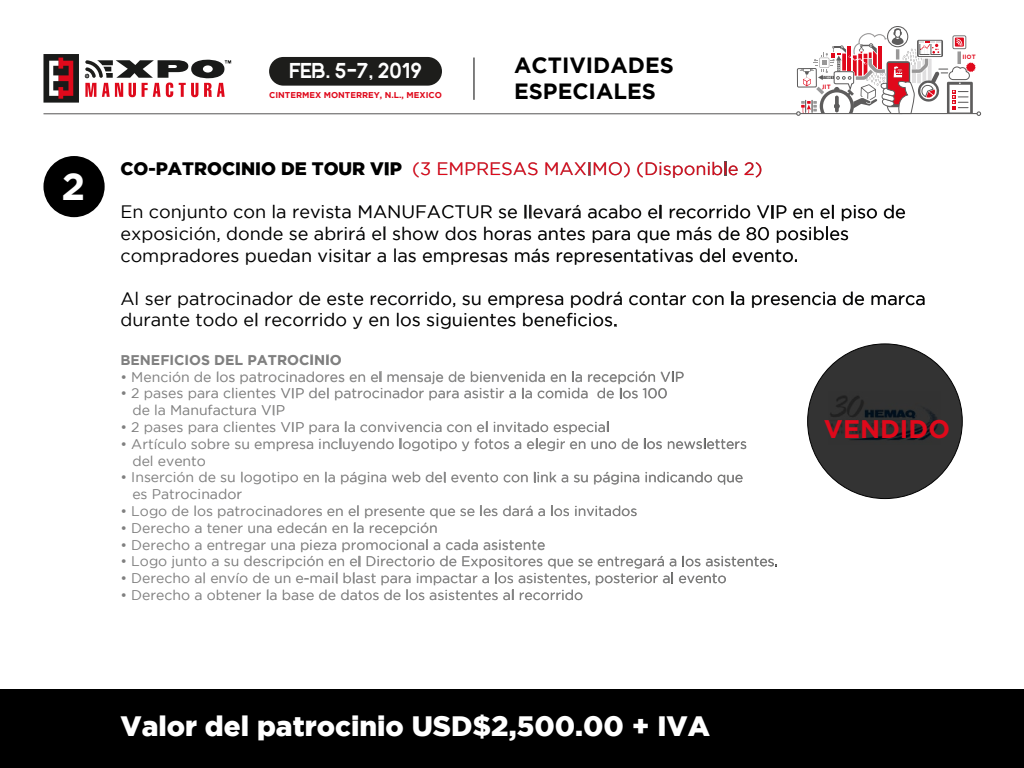
<style>
.page{position:relative;width:1024px;height:768px;background:#fff}
.page>*{position:absolute;margin:0;border:0;box-sizing:border-box;transform-origin:0 0}
.t1{font:700 38.1px "Gotham";color:#fff}
.t2{font:900 28px "Gotham";color:#fff}
.t3{font:700 25.4px "Gotham";color:#df091b}
.t4{font:700 22px/26.4px "Gotham";color:#000}
.t5{font:700 21.4px "Quantify";color:#fff}
.t6{font:18px/21.6px "Gotham";color:#000}
.t7{font:18px "Gotham";color:#df091b}
.t8{font:14px/16.8px "Gotham";color:#808080}
.t9{font:700 14px "Gotham";color:#808080}
.t10{font:700 8.4px "Gotham";color:#df091b}
.t11{font:5.9px "America Faster";letter-spacing:.05em;color:#e0081b}
.s1{font-weight:900;color:#000}
</style>
<div class="page">
<div style="left:43px;top:54px;width:36px;height:49px;background:#191a19"></div>
<svg style="left:49px;top:58px;width:24px;height:41px"></svg>
<svg style="left:85px;top:59px;width:146px;height:38px"></svg>
<div style="left:269px;top:57px;width:173px;height:29px;background:#1d1d1b;border-radius:14px"></div>
<div style="left:887px;top:26px;width:21px;height:21px;border:1px solid #5d5c5c;border-radius:50%"></div>
<svg style="left:796px;top:28px;width:185px;height:88px"></svg>
<hr style="left:43px;top:114px;width:754px;height:1px;background:#ccc">
<hr style="left:43px;top:113px;width:754px;height:1px;background:#5d5c5c">
<hr style="left:473px;top:58px;width:1px;height:42px;background:#000">
<div style="left:43px;top:156px;width:62px;height:61px;background:#000;border-radius:50%"></div>
<svg style="left:159px;top:162px;width:116px;height:13px"></svg>
<svg style="left:282px;top:163px;width:24px;height:12px"></svg>
<svg style="left:312px;top:162px;width:90px;height:13px"></svg>
<svg style="left:414px;top:162px;width:16px;height:16px"></svg>
<svg style="left:438px;top:162px;width:99px;height:13px"></svg>
<svg style="left:546px;top:162px;width:84px;height:16px"></svg>
<svg style="left:637px;top:162px;width:101px;height:16px"></svg>
<svg style="left:745px;top:162px;width:16px;height:16px"></svg>
<svg style="left:161px;top:206px;width:66px;height:15px"></svg>
<svg style="left:234px;top:209px;width:31px;height:10px"></svg>
<svg style="left:273px;top:205px;width:12px;height:13px"></svg>
<svg style="left:294px;top:205px;width:57px;height:14px"></svg>
<svg style="left:359px;top:205px;width:133px;height:14px"></svg>
<svg style="left:499px;top:209px;width:18px;height:10px"></svg>
<svg style="left:525px;top:205px;width:56px;height:14px"></svg>
<svg style="left:588px;top:205px;width:53px;height:14px"></svg>
<svg style="left:649px;top:205px;width:12px;height:14px"></svg>
<svg style="left:670px;top:205px;width:80px;height:14px"></svg>
<svg style="left:757px;top:206px;width:29px;height:12px"></svg>
<svg style="left:794px;top:209px;width:19px;height:10px"></svg>
<svg style="left:821px;top:205px;width:12px;height:14px"></svg>
<svg style="left:842px;top:205px;width:35px;height:16px"></svg>
<svg style="left:884px;top:205px;width:21px;height:14px"></svg>
<svg style="left:393px;top:227px;width:46px;height:13px"></svg>
<svg style="left:446px;top:227px;width:30px;height:13px"></svg>
<svg style="left:484px;top:227px;width:47px;height:13px"></svg>
<svg style="left:538px;top:228px;width:47px;height:12px"></svg>
<svg style="left:593px;top:230px;width:37px;height:13px"></svg>
<svg style="left:638px;top:230px;width:32px;height:13px"></svg>
<svg style="left:677px;top:227px;width:34px;height:13px"></svg>
<svg style="left:719px;top:227px;width:21px;height:13px"></svg>
<svg style="left:747px;top:227px;width:22px;height:13px"></svg>
<svg style="left:777px;top:227px;width:71px;height:16px"></svg>
<svg style="left:159px;top:227px;width:227px;height:37px"></svg>
<svg style="left:394px;top:248px;width:22px;height:14px"></svg>
<svg style="left:423px;top:252px;width:84px;height:12px"></svg>
<svg style="left:515px;top:248px;width:34px;height:14px"></svg>
<svg style="left:557px;top:249px;width:136px;height:15px"></svg>
<svg style="left:700px;top:248px;width:25px;height:14px"></svg>
<svg style="left:733px;top:249px;width:64px;height:13px"></svg>
<svg style="left:629px;top:293px;width:57px;height:12px"></svg>
<svg style="left:693px;top:295px;width:30px;height:10px"></svg>
<svg style="left:732px;top:292px;width:12px;height:13px"></svg>
<svg style="left:752px;top:292px;width:83px;height:16px"></svg>
<svg style="left:843px;top:292px;width:21px;height:13px"></svg>
<svg style="left:872px;top:295px;width:52px;height:10px"></svg>
<svg style="left:161px;top:292px;width:202px;height:37px"></svg>
<svg style="left:369px;top:291px;width:253px;height:38px"></svg>
<svg style="left:162px;top:355px;width:47px;height:10px"></svg>
<svg style="left:216px;top:355px;width:27px;height:10px"></svg>
<svg style="left:249px;top:355px;width:92px;height:10px"></svg>
<svg style="left:159px;top:371px;width:525px;height:44px"></svg>
<svg style="left:622px;top:438px;width:16px;height:11px"></svg>
<svg style="left:644px;top:438px;width:18px;height:11px"></svg>
<svg style="left:668px;top:441px;width:19px;height:8px"></svg>
<svg style="left:159px;top:422px;width:457px;height:44px"></svg>
<svg style="left:304px;top:475px;width:15px;height:7px"></svg>
<svg style="left:325px;top:472px;width:10px;height:10px"></svg>
<svg style="left:341px;top:472px;width:45px;height:13px"></svg>
<svg style="left:392px;top:472px;width:28px;height:10px"></svg>
<svg style="left:426px;top:472px;width:19px;height:10px"></svg>
<svg style="left:451px;top:473px;width:47px;height:9px"></svg>
<svg style="left:504px;top:475px;width:24px;height:7px"></svg>
<svg style="left:534px;top:472px;width:34px;height:10px"></svg>
<svg style="left:574px;top:475px;width:14px;height:7px"></svg>
<svg style="left:594px;top:472px;width:45px;height:13px"></svg>
<svg style="left:646px;top:472px;width:39px;height:10px"></svg>
<svg style="left:161px;top:472px;width:137px;height:27px"></svg>
<svg style="left:159px;top:506px;width:618px;height:94px"></svg>
<div style="left:0;top:689px;width:1024px;height:79px;background:#000"></div>
<svg style="left:808px;top:344px;width:154px;height:155px;background:#2f3030"></svg>
<h1 class="t1" style="left:61px;top:164px;width:25px">2</h1>
<h3 class="t5" style="left:289px;top:60px;width:134px">FEB. 5-7, 2019</h3>
<p class="t10" style="left:269px;top:90px;width:174px">CINTERMEX MONTERREY, N.L., MEXICO</p>
<h3 class="t4" style="left:514px;top:51px;width:161px">ACTIVIDADES<br>ESPECIALES</h3>
<p class="t11" style="left:822px;top:82px;width:10px">JIT</p>
<p class="t11" style="left:963px;top:52px;width:15px">IIOT</p>
<p class="t7" style="left:120px;top:159px;width:644px"><span class="s1">CO-PATROCINIO DE TOUR VIP</span> (3 EMPRESAS MAXIMO) (Disponible 2)</p>
<p class="t6" style="left:120px;top:201px;width:787px">En conjunto con la revista MANUFACTUR se llevará acabo el recorrido VIP en el piso de exposición, donde se abrirá el show dos horas antes para que más de 80 posibles compradores puedan visitar a las empresas más representativas del evento.</p>
<p class="t6" style="left:120px;top:287px;width:807px">Al ser patrocinador de este recorrido, su empresa podrá contar con la presencia de marca durante todo el recorrido y en los siguientes beneficios.</p>
<p class="t9" style="left:120px;top:352px;width:223px">BENEFICIOS DEL PATROCINIO</p>
<p class="t8" style="left:120px;top:368px;width:565px">• Mención de los patrocinadores en el mensaje de bienvenida en la recepción VIP</p>
<p class="t8" style="left:132px;top:385px;width:537px;text-indent:-12px">• 2 pases para clientes VIP del patrocinador para asistir a la comida de los 100 de la Manufactura VIP</p>
<p class="t8" style="left:120px;top:418px;width:491px">• 2 pases para clientes VIP para la convivencia con el invitado especial</p>
<p class="t8" style="left:132px;top:435px;width:616px;text-indent:-12px">• Artículo sobre su empresa incluyendo logotipo y fotos a elegir en uno de los newsletters del evento</p>
<p class="t8" style="left:132px;top:469px;width:612px;text-indent:-12px">• Inserción de su logotipo en la página web del evento con link a su página indicando que es Patrocinador</p>
<p class="t8" style="left:120px;top:502px;width:518px">• Logo de los patrocinadores en el presente que se les dará a los invitados</p>
<p class="t8" style="left:120px;top:519px;width:319px">• Derecho a tener una edecán en la recepción</p>
<p class="t8" style="left:120px;top:536px;width:426px">• Derecho a entregar una pieza promocional a cada asistente</p>
<p class="t8" style="left:120px;top:553px;width:659px">• Logo junto a su descripción en el Directorio de Expositores que se entregará a los asistentes.</p>
<p class="t8" style="left:120px;top:570px;width:608px">• Derecho al envío de un e-mail blast para impactar a los asistentes, posterior al evento</p>
<p class="t8" style="left:120px;top:586px;width:464px">• Derecho a obtener la base de datos de los asistentes al recorrido</p>
<h3 class="t3" style="left:824px;top:414px;width:128px">VENDIDO</h3>
<h2 class="t2" style="left:120px;top:710px;width:591px">Valor del patrocinio USD$2,500.00 + IVA</h2>
</div>
